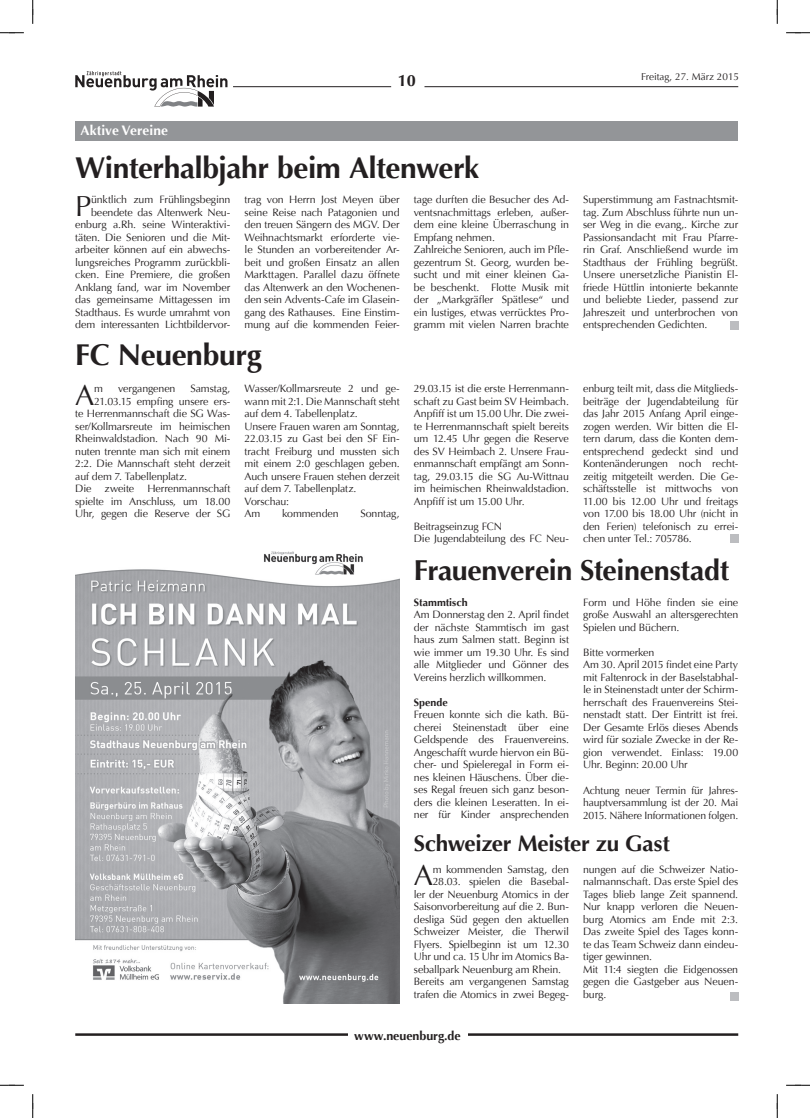
<style>
.page{position:relative;width:810px;height:1118px;background:#fff}
.page>*{position:absolute;margin:0;border:0;box-sizing:border-box;transform-origin:0 0}
.t1{font:700 30px "Optima";letter-spacing:-.015em;color:#231f20}
.t2{font:28.88px "Optima";color:#231f20}
.t3{font:700 28.75px "Optima";letter-spacing:-.015em;color:#231f20}
.t4{font:700 22.5px "Optima";letter-spacing:-.015em;color:#231f20}
.t5{font:700 16.25px "Optima";color:#231f20}
.t6{font:700 13.75px "Optima";letter-spacing:.005em;color:#fff}
.t7{font:700 12.5px "Optima";letter-spacing:-.005em;color:#231f20}
.t8{font:10.62px/12.5px "Optima";letter-spacing:-.01em;color:#231f20;text-align:justify}
.t9{font:700 10.62px "Optima";color:#231f20}
.t10{font:10px "Optima";color:#231f20}
</style>
<div class="page">
<hr style="left:424px;top:86px;width:314px;height:1px;background:#231f20">
<hr style="left:75px;top:1033px;width:663px;height:3px;background:#231f20">
<hr style="left:233px;top:86px;width:158px;height:1px;background:#231f20">
<div style="left:348px;top:1027px;width:119px;height:15px;background:#fff"></div>
<svg style="left:75px;top:71px;width:152px;height:36px"></svg>
<div style="left:75px;top:121px;width:663px;height:20px;background:#939598"></div>
<img style="left:75px;top:551px;width:324px;height:453px">
<div style="left:730px;top:321px;width:8px;height:9px;background:#bcbdc0"></div>
<div style="left:730px;top:535px;width:8px;height:8px;background:#bcbdc0"></div>
<div style="left:730px;top:992px;width:8px;height:8px;background:#bcbdc0"></div>
<svg style="left:0;top:1085px;width:24px;height:1px"></svg>
<svg style="left:32px;top:1094px;width:2px;height:24px"></svg>
<svg style="left:0;top:32px;width:24px;height:2px"></svg>
<svg style="left:32px;top:0;width:2px;height:24px"></svg>
<svg style="left:786px;top:32px;width:24px;height:2px"></svg>
<svg style="left:777px;top:0;width:1px;height:24px"></svg>
<svg style="left:786px;top:1085px;width:24px;height:1px"></svg>
<svg style="left:777px;top:1094px;width:1px;height:24px"></svg>
<p class="t6" style="left:81px;top:122px;width:89px">Aktive Vereine</p>
<h3 class="t5" style="left:398px;top:71px;width:20px">10</h3>
<p class="t10" style="left:641px;top:71px;width:99px">Freitag, 27. März 2015</p>
<h1 class="t1" style="left:75px;top:151px;width:405px">Winterhalbjahr beim Altenwerk</h1>
<p class="t8" style="left:244px;top:193px;width:157px">trag von Herrn Jost Meyen über seine Reise nach Patagonien und den treuen Sängern des MGV. Der Weihnachtsmarkt erforderte vie&shy;le Stunden an vorbereitender Ar&shy;beit und großen Einsatz an allen Markttagen. Parallel dazu öffnete das Altenwerk an den Wochenen&shy;den sein Advents-Cafe im Glasein&shy;gang des Rathauses. Eine Einstim&shy;mung auf die kommenden Feier-</p>
<p class="t8" style="left:414px;top:193px;width:157px;text-align:left">tage durften die Besucher des Ad&shy;ventsnachmittags erleben, außer&shy;dem eine kleine Überraschung in<br>Empfang nehmen.<br>Zahlreiche Senioren, auch im Pfle&shy;gezentrum St. Georg, wurden be&shy;sucht und mit einer kleinen Ga&shy;be beschenkt. Flotte Musik mit der „Markgräfler Spätlese“ und ein lustiges, etwas verrücktes Pro&shy;gramm mit vielen Narren brachte</p>
<p class="t8" style="left:583px;top:193px;width:157px">Superstimmung am Fastnachtsmit&shy;tag. Zum Abschluss führte nun un&shy;ser Weg in die evang,. Kirche zur Passionsandacht mit Frau Pfarre&shy;rin Graf. Anschließend wurde im Stadthaus der Frühling begrüßt.<br>Unsere unersetzliche Pianistin El&shy;friede Hüttlin intonierte bekannte und beliebte Lieder, passend zur Jahreszeit und unterbrochen von entsprechenden Gedichten.</p>
<p class="t8" style="left:75px;top:193px;width:157px;text-align:right">ünktlich zum Frühlingsbeginn beendete das Altenwerk Neu&shy;enburg a.Rh. seine Winteraktivi&shy;täten. Die Senioren und die Mit&shy;arbeiter können auf ein abwechs&shy;lungsreiches Programm zurückbli&shy;cken. Eine Premiere, die großen<br>Anklang fand, war im November das gemeinsame Mittagessen im<br>Stadthaus. Es wurde umrahmt von dem interessanten Lichtbildervor-</p>
<h2 class="t2" style="left:75px;top:189px;width:18px">P</h2>
<h1 class="t1" style="left:75px;top:338px;width:188px">FC Neuenburg</h1>
<p class="t8" style="left:244px;top:383px;width:157px;text-align:left">Wasser/Kollmarsreute 2 und ge&shy;wann mit 2:1. Die Mannschaft steht auf dem 4. Tabellenplatz.<br>Unsere Frauen waren am Sonntag,<br>22.03.15 zu Gast bei den SF Ein&shy;tracht Freiburg und mussten sich mit einem 2:0 geschlagen geben.<br>Auch unsere Frauen stehen derzeit auf dem 7. Tabellenplatz.<br>Vorschau:<br>Am</p>
<h2 class="t2" style="left:75px;top:378px;width:21px">A</h2>
<p class="t8" style="left:94px;top:383px;width:10px">m</p>
<p class="t8" style="left:118px;top:383px;width:59px">vergangenen</p>
<p class="t8" style="left:190px;top:383px;width:41px">Samstag,</p>
<p class="t8" style="left:94px;top:395px;width:138px">21.03.15 empfing unsere ers-</p>
<p class="t8" style="left:75px;top:408px;width:157px">te Herrenmannschaft die SG Was-</p>
<p class="t8" style="left:75px;top:420px;width:157px">ser/Kollmarsreute im heimischen</p>
<p class="t8" style="left:75px;top:433px;width:157px">Rheinwaldstadion. Nach 90 Mi-</p>
<p class="t8" style="left:75px;top:445px;width:156px">nuten trennte man sich mit einem</p>
<p class="t8" style="left:75px;top:458px;width:157px">2:2. Die Mannschaft steht derzeit</p>
<p class="t8" style="left:75px;top:470px;width:113px">auf dem 7. Tabellenplatz.</p>
<p class="t8" style="left:75px;top:483px;width:157px">Die zweite Herrenmannschaft</p>
<p class="t8" style="left:75px;top:495px;width:157px">spielte im Anschluss, um 18.00</p>
<p class="t8" style="left:75px;top:508px;width:157px">Uhr, gegen die Reserve der SG</p>
<p class="t8" style="left:282px;top:508px;width:58px">kommenden</p>
<p class="t8" style="left:360px;top:508px;width:41px">Sonntag,</p>
<p class="t8" style="left:414px;top:383px;width:157px">29.03.15 ist die erste Herrenmann&shy;schaft zu Gast beim SV Heimbach.<br>Anpfiff ist um 15.00 Uhr. Die zwei&shy;te Herrenmannschaft spielt bereits um 12.45 Uhr gegen die Reserve des SV Heimbach 2. Unsere Frau&shy;enmannschaft empfängt am Sonn&shy;tag, 29.03.15 die SG Au-Wittnau im heimischen Rheinwaldstadion.<br>Anpfiff ist um 15.00 Uhr.</p>
<p class="t8" style="left:414px;top:520px;width:157px">Beitragseinzug FCN<br>Die Jugendabteilung des FC Neu-</p>
<p class="t8" style="left:583px;top:383px;width:157px">enburg teilt mit, dass die Mitglieds&shy;beiträge der Jugendabteilung für das Jahr 2015 Anfang April einge&shy;zogen werden. Wir bitten die El&shy;tern darum, dass die Konten dem&shy;entsprechend gedeckt sind und Kontenänderungen noch recht&shy;zeitig mitgeteilt werden. Die Ge&shy;schäftsstelle ist mittwochs von 11.00 bis 12.00 Uhr und freitags von 17.00 bis 18.00 Uhr (nicht in den Ferien) telefonisch zu errei&shy;chen unter Tel.: 705786.</p>
<h3 class="t3" style="left:414px;top:554px;width:317px">Frauenverein Steinenstadt</h3>
<p class="t8" style="left:583px;top:596px;width:157px">Form und Höhe finden sie eine große Auswahl an altersgerechten Spielen und Büchern.</p>
<p class="t8" style="left:583px;top:646px;width:157px;text-align:left">Bitte vormerken<br>Am 30. April 2015 findet eine Party mit Faltenrock in der Baselstabhal&shy;le in Steinenstadt unter der Schirm&shy;herrschaft des Frauenvereins Stei&shy;nenstadt statt. Der Eintritt ist frei.<br>Der Gesamte Erlös dieses Abends wird für soziale Zwecke in der Re&shy;gion verwendet. Einlass: 19.00<br>Uhr. Beginn: 20.00 Uhr</p>
<p class="t8" style="left:583px;top:784px;width:157px">Achtung neuer Termin für Jahres&shy;hauptversammlung ist der 20. Mai 2015. Nähere Informationen folgen.</p>
<h3 class="t4" style="left:414px;top:830px;width:257px">Schweizer Meister zu Gast</h3>
<p class="t8" style="left:583px;top:863px;width:157px;text-align:left">nungen auf die Schweizer Natio&shy;nalmannschaft. Das erste Spiel des<br>Tages blieb lange Zeit spannend.<br>Nur knapp verloren die Neuen&shy;burg Atomics am Ende mit 2:3.<br>Das zweite Spiel des Tages konn&shy;te das Team Schweiz dann eindeu&shy;tiger gewinnen.<br>Mit 11:4 siegten die Eidgenossen gegen die Gastgeber aus Neuen&shy;burg.</p>
<p class="t9" style="left:414px;top:596px;width:55px">Stammtisch</p>
<p class="t8" style="left:414px;top:608px;width:157px">Am Donnerstag den 2. April findet der nächste Stammtisch im gast haus zum Salmen statt. Beginn ist wie immer um 19.30 Uhr. Es sind alle Mitglieder und Gönner des Vereins herzlich willkommen.</p>
<p class="t9" style="left:414px;top:696px;width:35px">Spende</p>
<p class="t8" style="left:414px;top:708px;width:157px">Freuen konnte sich die kath. Bü&shy;cherei Steinenstadt über eine Geldspende des Frauenvereins.<br>Angeschafft wurde hiervon ein Bü&shy;cher- und Spieleregal in Form ei&shy;nes kleinen Häuschens. Über die&shy;ses Regal freuen sich ganz beson&shy;ders die kleinen Leseratten. In ei&shy;ner für Kinder ansprechenden</p>
<h2 class="t2" style="left:414px;top:859px;width:21px">A</h2>
<p class="t8" style="left:433px;top:863px;width:138px">m kommenden Samstag, den</p>
<p class="t8" style="left:433px;top:876px;width:138px">28.03. spielen die Basebal-</p>
<p class="t8" style="left:414px;top:888px;width:157px">ler der Neuenburg Atomics in der</p>
<p class="t8" style="left:414px;top:901px;width:157px">Saisonvorbereitung auf die 2. Bun-</p>
<p class="t8" style="left:414px;top:913px;width:157px">desliga Süd gegen den aktuellen</p>
<p class="t8" style="left:414px;top:926px;width:157px">Schweizer Meister, die Therwil</p>
<p class="t8" style="left:414px;top:938px;width:157px">Flyers. Spielbeginn ist um 12.30</p>
<p class="t8" style="left:414px;top:951px;width:157px">Uhr und ca. 15 Uhr im Atomics Ba-</p>
<p class="t8" style="left:414px;top:963px;width:149px">seballpark Neuenburg am Rhein.</p>
<p class="t8" style="left:414px;top:976px;width:157px">Bereits am vergangenen Samstag</p>
<p class="t8" style="left:414px;top:988px;width:157px">trafen die Atomics in zwei Begeg-</p>
<p class="t7" style="left:354px;top:1028px;width:108px">www.neuenburg.de</p>
</div>
